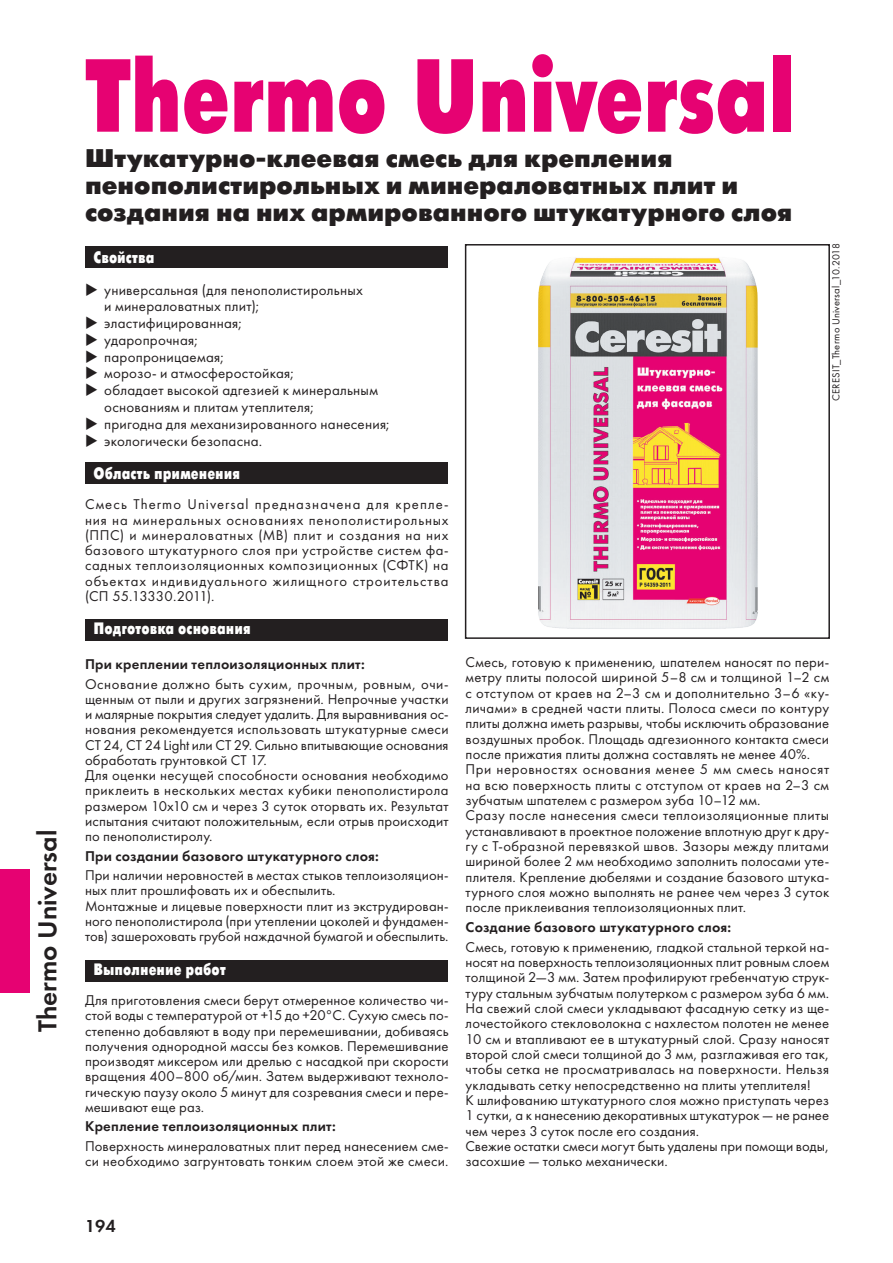
<style>
.page{position:relative;width:893px;height:1263px;background:#fff}
.page>*{position:absolute;margin:0;border:0;box-sizing:border-box;transform-origin:0 0}
.t1{font:103.5px "Futura Futuris Cond Extra Bold C";letter-spacing:-.02em;color:#e60272}
.t2{font:27px "Futura Demi C";color:#231f20}
.t3{font:25.5px/27px "Futura Futuris Black C";color:#231f20}
.t4{font:18px "Futura Demi C";color:#231f20}
.t5{font:16.5px "Futura Futuris Cond Extra Bold C";color:#fff}
.t6{font:15px/16.8px "Futura Book C";letter-spacing:.015em;color:#231f20}
.t7{font:14.7px/15.3px "Futura Book C";letter-spacing:.01em;color:#231f20}
.t8{font:14.7px "Futura Demi C";letter-spacing:.02em;color:#231f20}
.t9{font:10.5px "Futura Book C";letter-spacing:.02em;color:#231f20}
</style>
<div class="page">
<div style="left:85px;top:246px;width:363px;height:22px;background:#231f20"></div>
<div style="left:85px;top:462px;width:363px;height:22px;background:#231f20"></div>
<div style="left:85px;top:619px;width:363px;height:22px;background:#231f20"></div>
<div style="left:85px;top:959px;width:363px;height:22px;background:#231f20"></div>
<div style="left:0;top:869px;width:30px;height:124px;background:#e60272"></div>
<div style="left:465px;top:244px;width:365px;height:395px;border:2px solid #231f20"></div>
<img style="left:538px;top:258px;width:220px;height:371px">
<h2 class="t2" style="left:32px;top:1032px;width:204px;rotate:-90deg">Thermo Universal</h2>
<h1 class="t1" style="left:85px;top:40px;width:713px">Thermo Universal</h1>
<h3 class="t3" style="left:85px;top:145px;width:709px">Штукатурно-клеевая смесь для крепления пенополистирольных и минераловатных плит и создания на них армированного штукатурного слоя</h3>
<p class="t5" style="left:94px;top:248px;width:62px">Свойства</p>
<p class="t6" style="left:104px;top:282px;width:287px">универсальная (для пенополистирольных<br>и минераловатных плит); эластифицированная;<br>ударопрочная;<br>паропроницаемая;<br>морозо- и атмосферостойкая;<br>обладает высокой адгезией к минеральным основаниям и плитам утеплителя;<br>пригодна для механизированного нанесения; экологически безопасна.</p>
<p class="t5" style="left:94px;top:464px;width:148px">Область применения</p>
<p class="t7" style="left:85px;top:497px;width:365px;text-align:justify">Смесь Thermo Universal предназначена для крепле&shy;ния на минеральных основаниях пенополистирольных (ППС) и минераловатных (МВ) плит и создания на них базового штукатурного слоя при устройстве систем фа&shy;садных теплоизоляционных композиционных (СФТК) на объектах индивидуального жилищного строительства (СП 55.13330.2011).</p>
<p class="t5" style="left:94px;top:620px;width:159px">Подготовка основания</p>
<p class="t8" style="left:85px;top:655px;width:281px">При креплении теплоизоляционных плит:</p>
<p class="t7" style="left:85px;top:676px;width:365px">Основание должно быть сухим, прочным, ровным, очи&shy;щенным от пыли и других загрязнений. Непрочные участки и малярные покрытия следует удалить. Для выравнивания ос&shy;нования рекомендуется использовать штукатурные смеси СТ 24, СТ 24 Light или СТ 29. Сильно впитывающие основания обработать грунтовкой CT 17.<br>Для оценки несущей способности основания необходимо приклеить в нескольких местах кубики пенополистирола размером 10х10 см и через 3 суток оторвать их. Результат испытания считают положительным, если отрыв происходит по пенополистиролу.</p>
<p class="t8" style="left:85px;top:847px;width:295px">При создании базового штукатурного слоя:</p>
<p class="t7" style="left:85px;top:868px;width:365px">При наличии неровностей в местах стыков теплоизоляцион&shy;ных плит прошлифовать их и обеспылить.<br>Монтажные и лицевые поверхности плит из экструдирован&shy;ного пенополистирола (при утеплении цоколей и фундамен&shy;тов) зашероховать грубой наждачной бумагой и обеспылить.</p>
<p class="t5" style="left:94px;top:960px;width:134px">Выполнение работ</p>
<p class="t7" style="left:85px;top:993px;width:365px;text-align:justify">Для приготовления смеси берут отмеренное количество чи&shy;стой воды с температурой от +15 до +20°C. Сухую смесь по&shy;степенно добавляют в воду при перемешивании, добиваясь получения однородной массы без комков. Перемешивание производят миксером или дрелью с насадкой при скорости вращения 400–800 об/мин. Затем выдерживают техноло&shy;гическую паузу около 5 минут для созревания смеси и пере&shy;мешивают еще раз.</p>
<p class="t8" style="left:85px;top:1118px;width:252px">Крепление теплоизоляционных плит:</p>
<p class="t7" style="left:85px;top:1139px;width:365px">Поверхность минераловатных плит перед нанесением сме&shy;си необходимо загрунтовать тонким слоем этой же смеси.</p>
<p class="t9" style="left:830px;top:401px;width:159px;rotate:-90deg">CERESIT_Thermo Universal_10.2018</p>
<p class="t7" style="left:466px;top:655px;width:365px">Смесь, готовую к применению, шпателем наносят по пери&shy;метру плиты полосой шириной 5–8 см и толщиной 1–2 см с отступом от краев на 2–3 см и дополнительно 3–6 «ку&shy;личами» в средней части плиты. Полоса смеси по контуру плиты должна иметь разрывы, чтобы исключить образование воздушных пробок. Площадь адгезионного контакта смеси после прижатия плиты должна составлять не менее 40%.<br>При неровностях основания менее 5 мм смесь наносят на всю поверхность плиты с отступом от краев на 2–3 см зубчатым шпателем с размером зуба 10–12 мм.<br>Сразу после нанесения смеси теплоизоляционные плиты устанавливают в проектное положение вплотную друг к дру&shy;гу с Т-образной перевязкой швов. Зазоры между плитами шириной более 2 мм необходимо заполнить полосами уте&shy;плителя. Крепление дюбелями и создание базового штука&shy;турного слоя можно выполнять не ранее чем через 3 суток после приклеивания теплоизоляционных плит.</p>
<p class="t8" style="left:466px;top:918px;width:267px">Создание базового штукатурного слоя:</p>
<p class="t7" style="left:465px;top:939px;width:365px">Смесь, готовую к применению, гладкой стальной теркой на&shy;носят на поверхность теплоизоляционных плит ровным слоем толщиной 2—3 мм. Затем профилируют гребенчатую струк&shy;туру стальным зубчатым полутерком с размером зуба 6 мм.<br>На свежий слой смеси укладывают фасадную сетку из ще&shy;лочестойкого стекловолокна с нахлестом полотен не менее 10 см и втапливают ее в штукатурный слой. Сразу наносят второй слой смеси толщиной до 3 мм, разглаживая его так, чтобы сетка не просматривалась на поверхности. Нельзя укладывать сетку непосредственно на плиты утеплителя!<br>К шлифованию штукатурного слоя можно приступать через 1 сутки, а к нанесению декоративных штукатурок — не ранее чем через 3 суток после его создания.<br>Свежие остатки смеси могут быть удалены при помощи воды, засохшие — только механически.</p>
<p class="t4" style="left:85px;top:1215px;width:32px">194</p>
</div>
